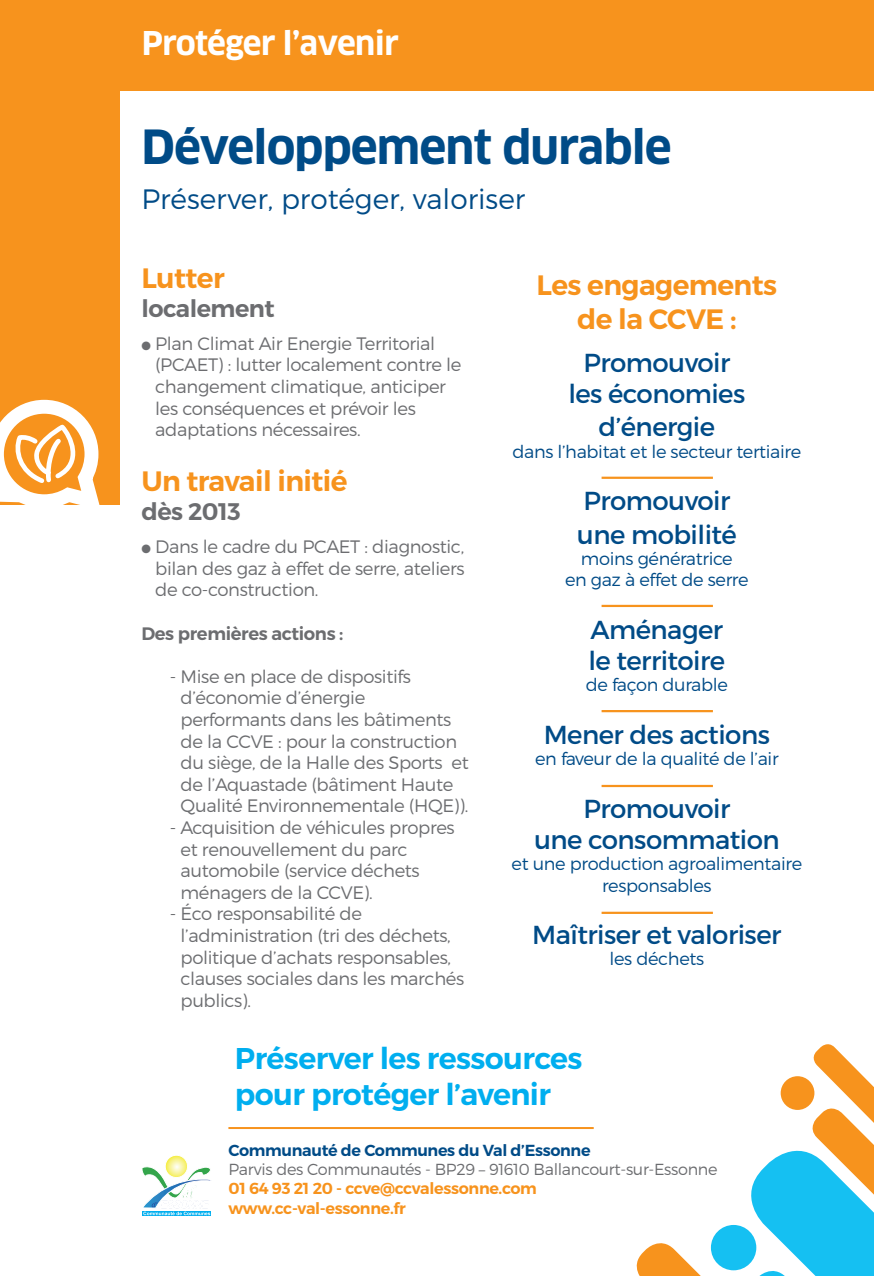
<style>
.page{position:relative;width:874px;height:1276px;background:#fff}
.page>*{position:absolute;margin:0;border:0;box-sizing:border-box;transform-origin:0 0}
.t1{font:700 46px "Clan Pro";letter-spacing:-.02em;color:#004b87}
.t2{font:700 32px "Clan Pro";letter-spacing:-.02em;color:#fff}
.t3{font:600 30px/36px "Montserrat";letter-spacing:-.02em;color:#00aeef}
.t4{font:600 28px/33.6px "Montserrat";letter-spacing:-.02em;color:#f7931d;text-align:center}
.t5{font:300 28px "Montserrat";color:#004b87}
.t6{font:26px/31.2px "Montserrat";letter-spacing:-.02em;color:#004b87;text-align:center}
.t7{font:600 24px "Montserrat";letter-spacing:-.02em;color:#6c6d70}
.t8{font:300 18px/21.6px "Montserrat";letter-spacing:-.02em;color:#6c6d70}
.t9{font:600 18px "Montserrat";letter-spacing:-.02em;color:#6c6d70}
.t10{font:300 17.8px/21.4px "Montserrat";letter-spacing:-.02em;color:#004b87;text-align:center}
.t11{font:300 16px "Montserrat";letter-spacing:-.02em;color:#6c6d70}
.t12{font:600 16px "Montserrat";letter-spacing:-.02em;color:#f7931d}
.t13{font:600 16px "Montserrat";letter-spacing:-.02em;color:#004b87}
</style>
<div class="page">
<div style="left:0;top:0;width:873px;height:91px;background:#f7931d"></div>
<div style="left:0;top:0;width:119px;height:505px;background:#f7931d"></div>
<svg style="left:0;top:399px;width:100px;height:106px"></svg>
<hr style="left:228px;top:1127px;width:365px;height:2px;background:#f7931d">
<svg style="left:165px;top:1155px;width:22px;height:22px"></svg>
<div style="left:165px;top:1155px;width:22px;height:22px;border:1px solid #fff;border-radius:50%"></div>
<svg style="left:142px;top:1165px;width:69px;height:50px"></svg>
<svg style="left:636px;top:1044px;width:237px;height:232px"></svg>
<div style="left:780px;top:1076px;width:34px;height:34px;background:#f7931d;border-radius:50%"></div>
<div style="left:710px;top:1225px;width:46px;height:45px;background:#15c0f2;border-radius:50%"></div>
<hr style="left:601px;top:477px;width:111px;height:2px;background:#f7931d">
<hr style="left:601px;top:605px;width:111px;height:2px;background:#f7931d">
<hr style="left:601px;top:710px;width:111px;height:2px;background:#f7931d">
<hr style="left:601px;top:785px;width:111px;height:2px;background:#f7931d">
<hr style="left:601px;top:911px;width:111px;height:3px;background:#f7931d">
<p class="t2" style="left:142px;top:25px;width:258px">Protéger l’avenir</p>
<p class="t1" style="left:141px;top:120px;width:531px">Développement durable</p>
<p class="t5" style="left:141px;top:182px;width:385px">Préserver, protéger, valoriser</p>
<p class="t4" style="left:141px;top:261px;width:85px">Lutter</p>
<p class="t7" style="left:141px;top:293px;width:135px">localement</p>
<p class="t8" style="left:155px;top:332px;width:307px;text-indent:-14px">● Plan Climat Air Energie Territorial (PCAET) : lutter localement contre le changement climatique, anticiper les conséquences et prévoir les adaptations nécessaires.</p>
<p class="t4" style="left:141px;top:465px;width:207px">Un travail initié</p>
<p class="t7" style="left:141px;top:497px;width:101px">dès 2013</p>
<p class="t8" style="left:155px;top:535px;width:310px;text-align:justify;text-indent:-14px">● Dans le cadre du PCAET : diagnostic, bilan des gaz à effet de serre, ateliers de co-construction.</p>
<p class="t9" style="left:141px;top:622px;width:203px">Des premières actions :</p>
<p class="t8" style="left:180px;top:665px;width:290px;text-indent:-11px">- Mise en place de dispositifs d’économie d’énergie performants dans les bâtiments de la CCVE : pour la construction du siège, de la Halle des Sports et de l’Aquastade (bâtiment Haute<br>Qualité Environnementale (HQE)).</p>
<p class="t8" style="left:180px;top:816px;width:275px;text-indent:-11px">- Acquisition de véhicules propres et renouvellement du parc automobile (service déchets ménagers de la CCVE).</p>
<p class="t8" style="left:180px;top:903px;width:285px;text-indent:-11px">- Éco responsabilité de l’administration (tri des déchets, politique d’achats responsables, clauses sociales dans les marchés publics).</p>
<p class="t4" style="left:536px;top:269px;width:242px">Les engagements de la CCVE :</p>
<p class="t6" style="left:568px;top:346px;width:178px">Promouvoir les économies</p>
<p class="t6" style="left:598px;top:411px;width:118px">d’énergie</p>
<p class="t10" style="left:512px;top:440px;width:290px">dans l’habitat et le secteur tertiaire</p>
<p class="t6" style="left:576px;top:484px;width:161px;line-height:33.4px;text-align:left">Promouvoir une mobilité</p>
<p class="t10" style="left:564px;top:547px;width:185px">moins génératrice<br>en gaz à effet de serre</p>
<p class="t6" style="left:588px;top:614px;width:138px;text-align:left">Aménager le territoire</p>
<p class="t10" style="left:585px;top:674px;width:143px">de façon durable</p>
<p class="t6" style="left:543px;top:719px;width:228px">Mener des actions</p>
<p class="t10" style="left:535px;top:748px;width:245px">en faveur de la qualité de l’air</p>
<p class="t6" style="left:533px;top:792px;width:247px">Promouvoir<br>une consommation</p>
<p class="t10" style="left:511px;top:853px;width:292px">et une production agroalimentaire responsables</p>
<p class="t6" style="left:532px;top:919px;width:250px">Maîtriser et valoriser</p>
<p class="t10" style="left:609px;top:948px;width:96px">les déchets</p>
<p class="t3" style="left:235px;top:1040px;width:349px">Préserver les ressources pour protéger l’avenir</p>
<p class="t13" style="left:228px;top:1140px;width:363px">Communauté de Communes du Val d’Essonne</p>
<p class="t11" style="left:228px;top:1159px;width:490px">Parvis des Communautés - BP29 – 91610 Ballancourt-sur-Essonne</p>
<p class="t12" style="left:228px;top:1178px;width:310px">01 64 93 21 20 - ccve@ccvalessonne.com</p>
<p class="t12" style="left:228px;top:1198px;width:179px">www.cc-val-essonne.fr</p>
</div>
